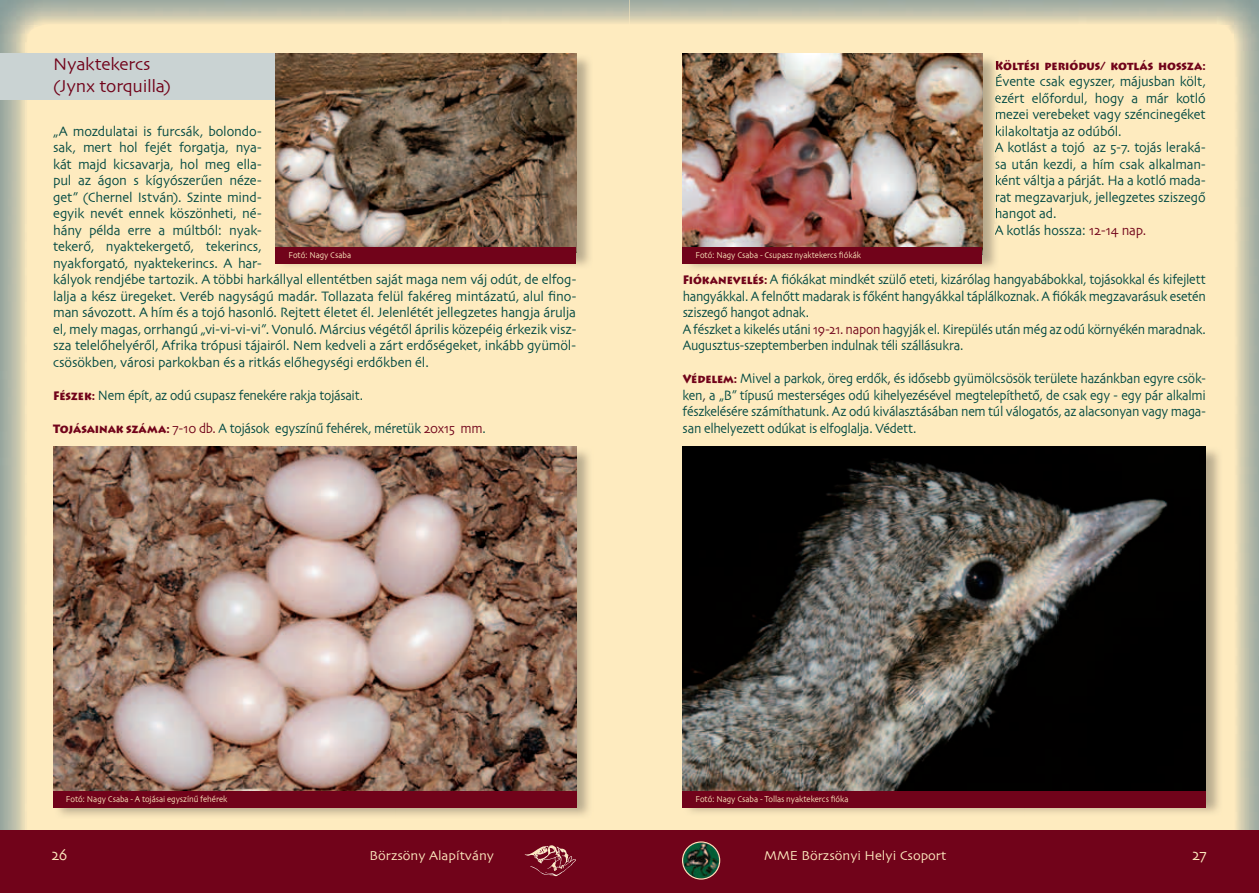
<style>
.page{position:relative;width:1259px;height:893px;background:#fff}
.page>*{position:absolute;margin:0;border:0;box-sizing:border-box;transform-origin:0 0}
.t1{font:18px/22.5px "Skia";letter-spacing:-.02em;color:#71031a}
.t2{font:16.5px "Skia";color:#feebbf;scale:.9 1}
.t3{font:14.25px/16.5px "Skia";letter-spacing:-.015em;color:#004841;scale:.94 1}
.t4{font:14.25px/16.5px "Skia";letter-spacing:-.015em;color:#004841;scale:.9 1}
.t5{font:14.25px/16.5px "Skia";letter-spacing:-.015em;color:#004841;scale:.93 1}
.t6{font:13.5px "Skia";color:#feebbf}
.t7{font:900 12px "Lithos Pro";letter-spacing:-.005em;color:#71031a;scale:.9 1}
.t8{font:9px "Skia";letter-spacing:-.005em;color:#feebbf;scale:.9 1}
.s1{font-family:"Lithos Pro";font-weight:900;font-size:12px;color:#71031a}
.s2{color:#71031a}
.s3{color:#231f20}
</style>
<div class="page">
<div style="left:0;top:0;width:629px;height:893px;background:#feebbf"></div>
<img style="left:0;top:52px;width:27px;height:779px">
<div style="left:0;top:831px;width:629px;height:62px;background:#71031a"></div>
<img style="left:525px;top:845px;width:50px;height:26px">
<div style="left:629px;top:0;width:630px;height:893px;background:#feebbf"></div>
<img style="left:1234px;top:52px;width:25px;height:779px">
<div style="left:629px;top:831px;width:630px;height:62px;background:#71031a"></div>
<img style="left:683px;top:842px;width:36px;height:36px;border-radius:18px">
<div style="left:682px;top:841px;width:38px;height:39px;border:1px solid #feebbf;border-radius:50%"></div>
<div style="left:0;top:53px;width:576px;height:47px;background:#cad3d3"></div>
<img style="left:275px;top:53px;width:315px;height:213px">
<img style="left:276px;top:53px;width:300px;height:194px">
<img style="left:58px;top:446px;width:532px;height:370px">
<img style="left:53px;top:446px;width:523px;height:345px">
<img style="left:689px;top:53px;width:308px;height:215px">
<svg style="left:996px;top:59px;width:3px;height:11px"></svg>
<img style="left:996px;top:74px;width:3px;height:15px">
<img style="left:995px;top:92px;width:4px;height:14px">
<svg style="left:996px;top:109px;width:3px;height:13px"></svg>
<img style="left:996px;top:125px;width:3px;height:14px">
<svg style="left:995px;top:142px;width:4px;height:46px"></svg>
<img style="left:996px;top:191px;width:3px;height:14px">
<svg style="left:995px;top:208px;width:4px;height:27px"></svg>
<img style="left:682px;top:53px;width:300px;height:194px">
<div style="left:276px;top:247px;width:300px;height:17px;background:#71031a"></div>
<div style="left:53px;top:791px;width:523px;height:17px;background:#71031a"></div>
<div style="left:682px;top:247px;width:300px;height:17px;background:#71031a"></div>
<img style="left:688px;top:446px;width:531px;height:367px">
<img style="left:682px;top:446px;width:523px;height:345px">
<div style="left:682px;top:791px;width:523px;height:17px;background:#71031a"></div>
<p class="t1" style="left:53px;top:54px;width:119px">Nyaktekercs (Jynx torquilla)</p>
<p class="t3" style="left:53px;top:124px;width:558px">„A mozdulatai is furcsák, bolondo-<br>sak, mert hol fejét forgatja, nya-<br>kát majd kicsavarja, hol meg ella-<br>pul az ágon s kígyószerűen néze-<br>get” (Chernel István). Szinte mind-<br>egyik nevét ennek köszönheti, né-<br>hány példa erre a múltból: nyak-<br>tekerő, nyaktekergető, tekerincs,<br>nyakforgató, nyaktekerincs. A har-<br>kályok rendjébe tartozik. A többi harkállyal ellentétben saját maga nem váj odút, de elfog&shy;lalja a kész üregeket. Veréb nagyságú madár. Tollazata felül fakéreg mintázatú, alul fino&shy;man sávozott. A hím és a tojó hasonló. Rejtett életet él. Jelenlétét jellegzetes hangja árulja el, mely magas, orrhangú „vi-vi-vi-vi”. Vonuló. Március végétől április közepéig érkezik visz&shy;sza telelőhelyéről, Afrika trópusi tájairól. Nem kedveli a zárt erdőségeket, inkább gyümöl&shy;csösökben, városi parkokban és a ritkás előhegységi erdőkben él.</p>
<p class="t4" style="left:53px;top:388px;width:346px"><span class="s1">Fészek:</span> Nem épít, az odú csupasz fenekére rakja tojásait.</p>
<p class="t4" style="left:53px;top:421px;width:482px"><span class="s1">Tojásainak száma:</span> <span class="s2">7-10 db.</span> A tojások egyszínű fehérek, méretük <span class="s2">20x15 mm</span>.</p>
<p class="t8" style="left:288px;top:250px;width:71px">Fotó: Nagy Csaba</p>
<p class="t7" style="left:994px;top:58px;width:236px">Költési periódus/ kotlás hossza:</p>
<p class="t5" style="left:994px;top:74px;width:228px">Évente csak egyszer, májusban költ, ezért előfordul, hogy a már kotló mezei verebeket vagy széncinegéket kilakoltatja az odúból.<br>A kotlást a tojó az 5-7. tojás leraká&shy;sa után kezdi, a hím csak alkalman&shy;ként váltja a párját. Ha a kotló mada&shy;rat megzavarjuk, jellegzetes sziszegő hangot ad.<br>A kotlás hossza: <span class="s2">12-14 nap.</span></p>
<p class="t4" style="left:682px;top:272px;width:583px"><span class="s1">Fiókanevelés:</span> A fiókákat mindkét szülő eteti, kizárólag hangyabábokkal, tojásokkal és kifejlett hangyákkal. A felnőtt madarak is főként hangyákkal táplálkoznak. A fiókák megzavarásuk esetén sziszegő hangot adnak.<br>A fészket a kikelés utáni <span class="s2">19-21. napon</span> hagyják el. Kirepülés után még az odú környékén maradnak.<br>Augusztus-szeptemberben indulnak téli szállásukra.</p>
<p class="t4" style="left:682px;top:371px;width:583px;text-align:justify"><span class="s1">Védelem:</span> Mivel a parkok, öreg erdők<span class="s3">,</span> és idősebb gyümölcsösök területe hazánkban egyre csök&shy;ken<span class="s3">,</span> a „B” típusú mesterséges odú kihelyezésével megtelepíthető, de csak egy - egy pár alkalmi fészkelésére számíthatunk. Az odú kiválasztásában nem túl válogatós, az alacsonyan vagy maga&shy;san elhelyezett odúkat is elfoglalja. Védett.</p>
<p class="t8" style="left:695px;top:250px;width:185px">Fotó: Nagy Csaba - Csupasz nyaktekercs fiókák</p>
<p class="t8" style="left:66px;top:794px;width:181px">Fotó: Nagy Csaba - A tojásai egyszínű fehérek</p>
<p class="t8" style="left:695px;top:794px;width:172px">Fotó: Nagy Csaba - Tollas nyaktekercs fióka</p>
<p class="t2" style="left:51px;top:845px;width:19px">26</p>
<p class="t6" style="left:369px;top:848px;width:126px">Börzsöny Alapítvány</p>
<p class="t6" style="left:764px;top:848px;width:184px">MME Börzsönyi Helyi Csoport</p>
<p class="t2" style="left:1192px;top:845px;width:18px">27</p>
</div>
